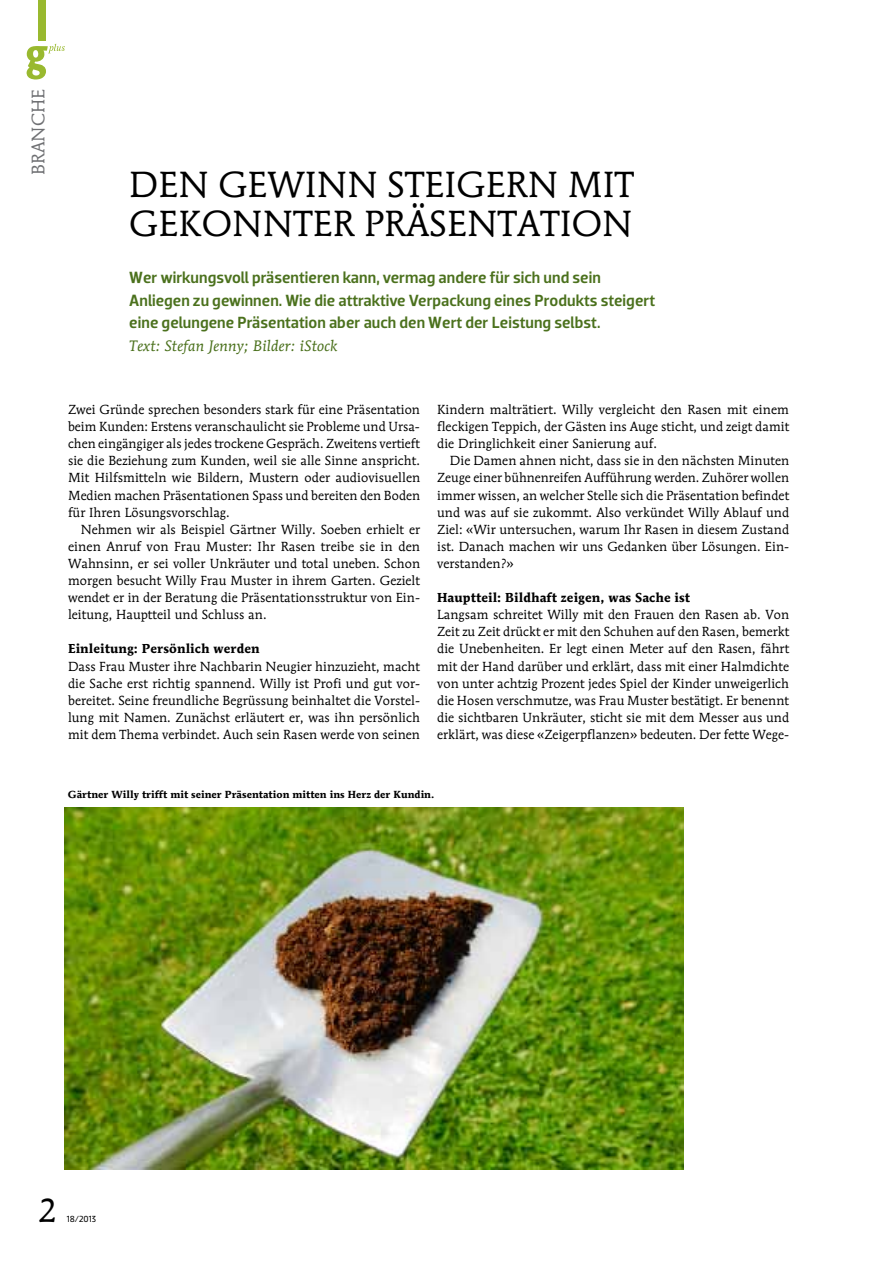
<style>
.page{position:relative;width:893px;height:1263px;background:#fff}
.page>*{position:absolute;margin:0;border:0;box-sizing:border-box;transform-origin:0 0}
.t1{font:36px/39px "Mendoza Roman";letter-spacing:.005em;color:#000}
.t2{font:33px "Mendoza Roman";color:#000}
.t3{font:18px "Mendoza Roman";letter-spacing:.005em;color:#6f7073}
.t4{font:500 16.5px/22.5px "Dobra";color:#4b711d}
.t5{font:italic 15px "Mendoza Roman";letter-spacing:.01em;color:#4b711d}
.t6{font:13.05px/17.1px "Mendoza Roman";letter-spacing:.005em;color:#000;text-align:justify}
.t7{font:700 12.9px "Mendoza Roman";letter-spacing:.005em;color:#000}
.t8{font:700 10.2px "Mendoza Roman";letter-spacing:.005em;color:#000}
.t9{font:9px "Dobra";color:#000}
</style>
<div class="page">
<div style="left:38px;top:0;width:8px;height:40px;background:#99b92f"></div>
<svg style="left:27px;top:44px;width:38px;height:36px"></svg>
<img style="left:65px;top:807px;width:619px;height:362px">
<h3 class="t3" style="left:27px;top:175px;width:87px;rotate:-90deg">branche</h3>
<h1 class="t1" style="left:129px;top:165px;width:505px">Den Gewinn steigern mit gekonnter Präsentation</h1>
<p class="t4" style="left:129px;top:266px;width:527px">Wer wirkungsvoll präsentieren kann, vermag andere für sich und sein<br>Anliegen zu gewinnen. Wie die attraktive Verpackung eines Produkts steigert eine gelungene Präsentation aber auch den Wert der Leistung selbst.</p>
<p class="t5" style="left:129px;top:336px;width:210px">Text: Stefan Jenny; Bilder: iStock</p>
<p class="t6" style="left:68px;top:401px;width:354px">Zwei Gründe sprechen besonders stark für eine Präsentation beim Kunden: Erstens veranschaulicht sie Probleme und Ursa&shy;chen eingängiger als jedes trockene Gespräch. Zweitens vertieft sie die Beziehung zum Kunden, weil sie alle Sinne anspricht.<br>Mit Hilfsmitteln wie Bildern, Mustern oder audiovisuellen Medien machen Präsentationen Spass und bereiten den Boden für Ihren Lösungsvorschlag.</p>
<p class="t6" style="left:68px;top:521px;width:354px;text-indent:13px">Nehmen wir als Beispiel Gärtner Willy. Soeben erhielt er einen Anruf von Frau Muster: Ihr Rasen treibe sie in den Wahnsinn, er sei voller Unkräuter und total uneben. Schon morgen besucht Willy Frau Muster in ihrem Garten. Gezielt wendet er in der Beratung die Präsentationsstruktur von Ein&shy;leitung, Hauptteil und Schluss an.</p>
<p class="t7" style="left:68px;top:641px;width:193px">Einleitung: Persönlich werden</p>
<p class="t6" style="left:68px;top:657px;width:354px">Dass Frau Muster ihre Nachbarin Neugier hinzuzieht, macht die Sache erst richtig spannend. Willy ist Profi und gut vor&shy;bereitet. Seine freundliche Begrüssung beinhaltet die Vorstel&shy;lung mit Namen. Zunächst erläutert er, was ihn persönlich mit dem Thema verbindet. Auch sein Rasen werde von seinen</p>
<p class="t6" style="left:437px;top:401px;width:354px">Kindern malträtiert. Willy vergleicht den Rasen mit einem fleckigen Teppich, der Gästen ins Auge sticht, und zeigt damit die Dringlichkeit einer Sanierung auf.</p>
<p class="t6" style="left:437px;top:452px;width:354px;text-indent:13px">Die Damen ahnen nicht, dass sie in den nächsten Minuten Zeuge einer bühnenreifen Aufführung werden. Zuhörer wollen immer wissen, an welcher Stelle sich die Präsentation befindet und was auf sie zukommt. Also verkündet Willy Ablauf und Ziel: «Wir untersuchen, warum Ihr Rasen in diesem Zustand ist. Danach machen wir uns Gedanken über Lösungen. Ein&shy;verstanden?»</p>
<p class="t7" style="left:437px;top:590px;width:254px">Hauptteil: Bildhaft zeigen, was Sache ist</p>
<p class="t6" style="left:437px;top:606px;width:354px">Langsam schreitet Willy mit den Frauen den Rasen ab. Von Zeit zu Zeit drückt er mit den Schuhen auf den Rasen, bemerkt die Unebenheiten. Er legt einen Meter auf den Rasen, fährt mit der Hand darüber und erklärt, dass mit einer Halmdichte von unter achtzig Prozent jedes Spiel der Kinder unweigerlich die Hosen verschmutze, was Frau Muster bestätigt. Er benennt die sichtbaren Unkräuter, sticht sie mit dem Messer aus und erklärt, was diese «Zeigerpflanzen» bedeuten. Der fette Wege-</p>
<p class="t8" style="left:68px;top:788px;width:368px">Gärtner Willy trifft mit seiner Präsentation mitten ins Herz der Kundin.</p>
<h2 class="t2" style="left:38px;top:1190px;width:20px">2</h2>
<p class="t9" style="left:67px;top:1213px;width:31px">18/2013</p>
</div>
